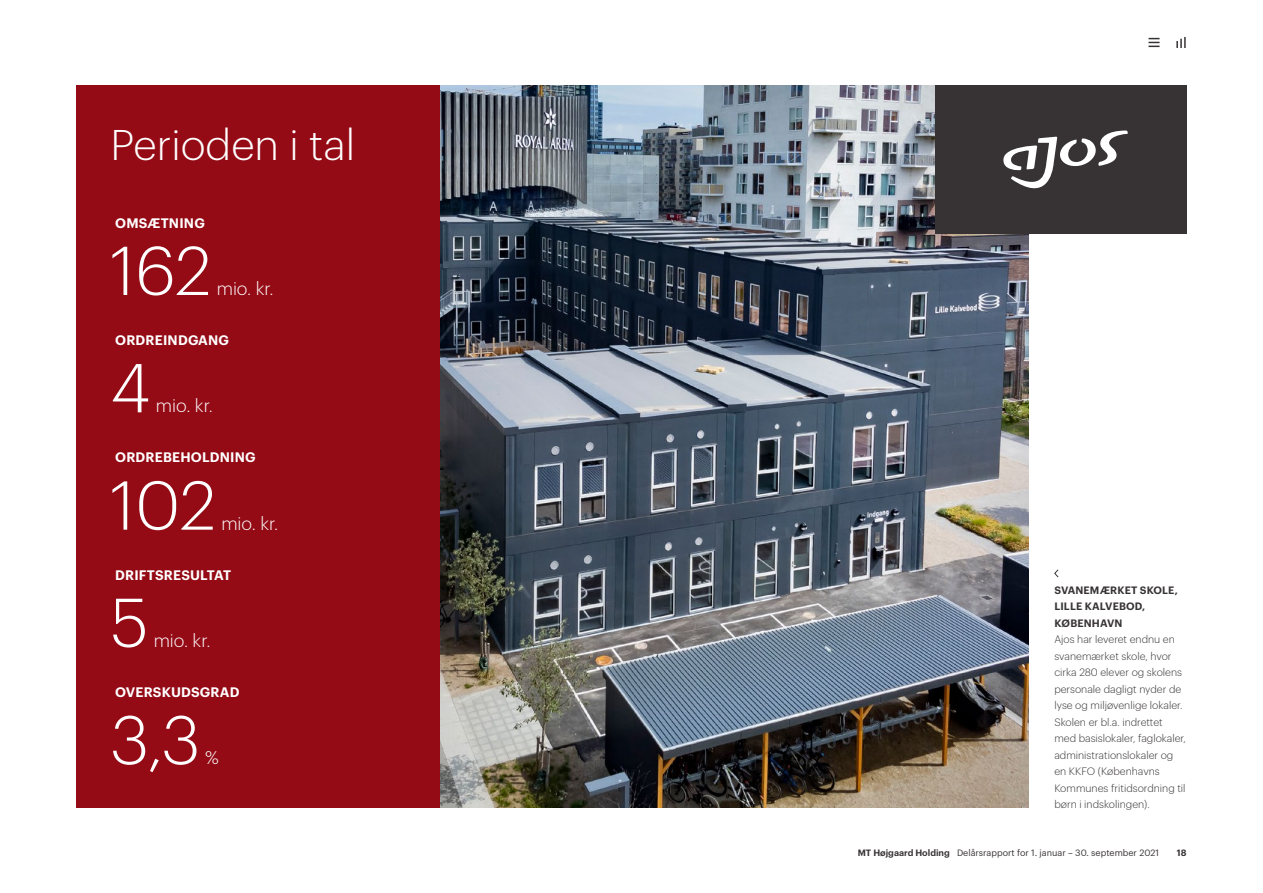
<style>
.page{position:relative;width:1263px;height:893px;background:#fff}
.page>*{position:absolute;margin:0;border:0;box-sizing:border-box;transform-origin:0 0}
.t1{font:300 67.5px "Graphik";color:#fff}
.t2{font:300 42px "Graphik";color:#fff}
.t3{font:300 18px "Graphik";color:#fff}
.t4{font:600 13.5px "Graphik";letter-spacing:.015em;color:#fff}
.t5{font:300 10.5px/16.5px "Graphik";color:#373334}
.t6{font:600 10.5px/16.5px "Graphik";letter-spacing:.015em;color:#373334}
.t7{font:9px "Graphik";color:#373334}
.t8{font:600 9px "Graphik";color:#373334}
.s1{font-weight:600}
</style>
<div class="page">
<img style="left:440px;top:85px;width:588px;height:723px">
<div style="left:76px;top:85px;width:364px;height:723px;background:#940a15"></div>
<div style="left:935px;top:85px;width:251px;height:149px;background:#373334"></div>
<svg style="left:1003px;top:131px;width:125px;height:57px"></svg>
<svg style="left:1054px;top:569px;width:5px;height:9px"></svg>
<svg style="left:1148px;top:38px;width:11px;height:9px"></svg>
<svg style="left:1176px;top:37px;width:10px;height:11px"></svg>
<h2 class="t2" style="left:111px;top:114px;width:246px">Perioden i tal</h2>
<p class="t4" style="left:115px;top:212px;width:91px">OMSÆTNING</p>
<h1 class="t1" style="left:111px;top:221px;width:102px">162</h1>
<h3 class="t3" style="left:217px;top:275px;width:58px">mio. kr.</h3>
<p class="t4" style="left:115px;top:330px;width:115px">ORDREINDGANG</p>
<h1 class="t1" style="left:111px;top:339px;width:42px">4</h1>
<h3 class="t3" style="left:156px;top:393px;width:58px">mio. kr.</h3>
<p class="t4" style="left:115px;top:447px;width:142px">ORDREBEHOLDNING</p>
<h1 class="t1" style="left:111px;top:456px;width:107px">102</h1>
<h3 class="t3" style="left:221px;top:510px;width:58px">mio. kr.</h3>
<p class="t4" style="left:115px;top:564px;width:118px">DRIFTSRESULTAT</p>
<h1 class="t1" style="left:111px;top:573px;width:39px">5</h1>
<h3 class="t3" style="left:154px;top:627px;width:58px">mio. kr.</h3>
<p class="t4" style="left:115px;top:682px;width:126px">OVERSKUDSGRAD</p>
<h1 class="t1" style="left:111px;top:691px;width:91px">3,3</h1>
<h3 class="t3" style="left:205px;top:745px;width:15px">%</h3>
<p class="t6" style="left:1054px;top:581px;width:125px">SVANEMÆRKET SKOLE,<br>LILLE KALVEBOD,<br>KØBENHAVN</p>
<p class="t5" style="left:1054px;top:630px;width:133px">Ajos har leveret endnu en svanemærket skole, hvor cirka 280 elever og skolens personale dagligt nyder de lyse og miljøvenlige lokaler.<br>Skolen er bl.a. indrettet med basislokaler, faglokaler, administrationslokaler og en KKFO (Københavns<br>Kommunes fritidsordning til børn i indskolingen).</p>
<p class="t7" style="left:858px;top:846px;width:303px"><span class="s1">MT Højgaard Holding</span> Delårsrapport for 1. januar – 30. september 2021</p>
<p class="t8" style="left:1177px;top:845px;width:11px">18</p>
</div>
